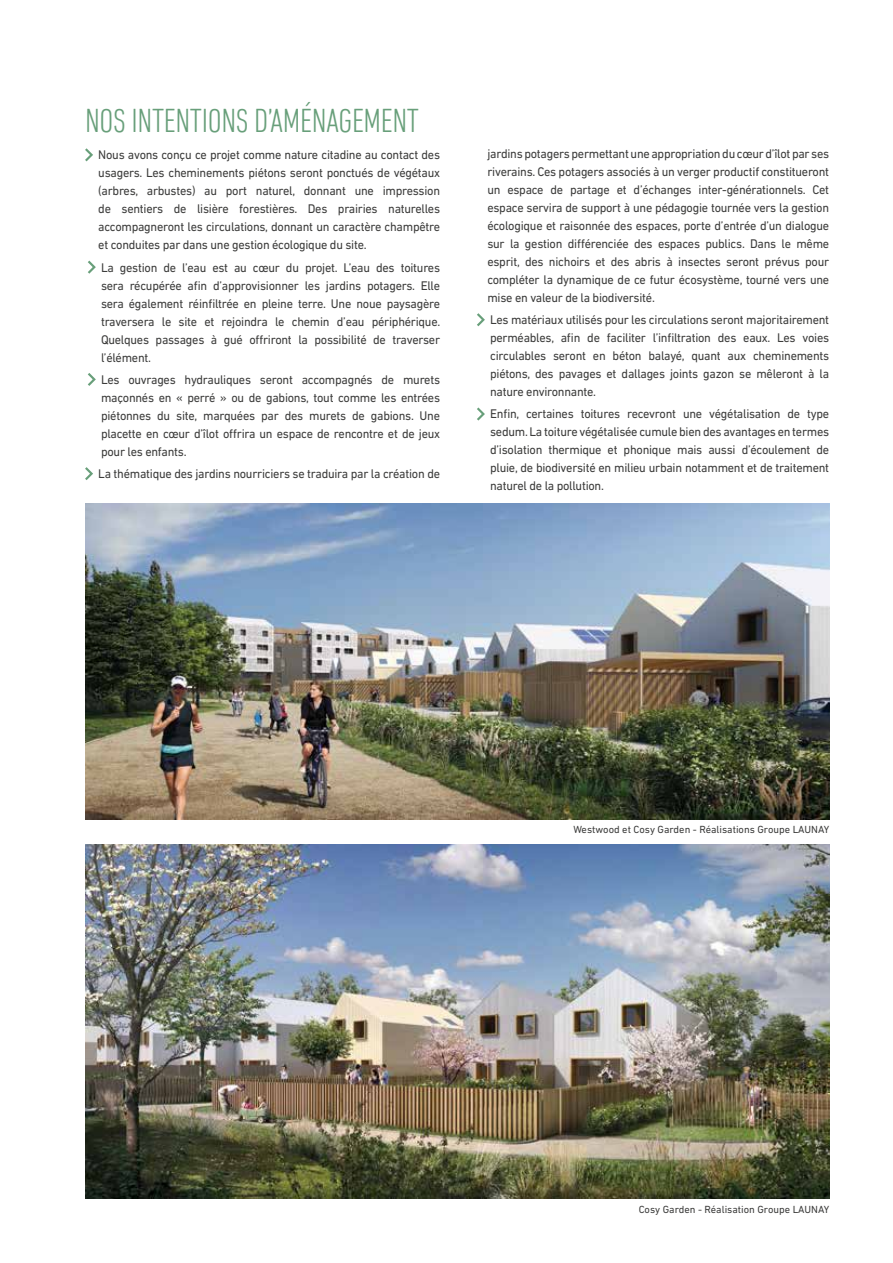
<style>
.page{position:relative;width:893px;height:1263px;background:#fff}
.page>*{position:absolute;margin:0;border:0;box-sizing:border-box;transform-origin:0 0}
.t1{font:300 condensed 33.75px "DIN Next LT Pro";letter-spacing:-.01em;color:#689f7a}
.t2{font:12.75px/18px "DIN Next LT Pro";letter-spacing:-.02em;color:#3c3c3b;text-align:justify}
.t3{font:10.5px "DIN Next LT Pro";color:#3c3c3b}
</style>
<div class="page">
<svg style="left:85px;top:148px;width:8px;height:14px"></svg>
<svg style="left:88px;top:260px;width:8px;height:14px"></svg>
<svg style="left:88px;top:373px;width:8px;height:13px"></svg>
<svg style="left:85px;top:467px;width:8px;height:13px"></svg>
<svg style="left:477px;top:313px;width:8px;height:14px"></svg>
<svg style="left:477px;top:407px;width:8px;height:14px"></svg>
<img style="left:85px;top:504px;width:744px;height:316px">
<img style="left:85px;top:844px;width:744px;height:355px">
<h1 class="t1" style="left:85px;top:101px;width:336px">NOS INTENTIONS D’AMÉNAGEMENT</h1>
<p class="t2" style="left:98px;top:146px;width:343px">Nous avons conçu ce projet comme nature citadine au contact des usagers. Les cheminements piétons seront ponctués de végétaux (arbres, arbustes) au port naturel, donnant une impression de sentiers de lisière forestières. Des prairies naturelles accompagneront les circulations, donnant un caractère champêtre et conduites par dans une gestion écologique du site.</p>
<p class="t2" style="left:101px;top:258px;width:341px">La gestion de l’eau est au cœur du projet. L’eau des toitures sera récupérée afin d’approvisionner les jardins potagers. Elle sera également réinfiltrée en pleine terre. Une noue paysagère traversera le site et rejoindra le chemin d’eau périphérique.<br>Quelques passages à gué offriront la possibilité de traverser l’élément.</p>
<p class="t2" style="left:101px;top:370px;width:341px">Les ouvrages hydrauliques seront accompagnés de murets maçonnés en « perré » ou de gabions, tout comme les entrées piétonnes du site, marquées par des murets de gabions. Une placette en cœur d’îlot offrira un espace de rencontre et de jeux pour les enfants.</p>
<p class="t2" style="left:98px;top:465px;width:343px">La thématique des jardins nourriciers se traduira par la création de</p>
<p class="t2" style="left:487px;top:144px;width:343px">jardins potagers permettant une appropriation du cœur d’îlot par ses riverains. Ces potagers associés à un verger productif constitueront un espace de partage et d’échanges inter-générationnels. Cet espace servira de support à une pédagogie tournée vers la gestion écologique et raisonnée des espaces, porte d’entrée d’un dialogue sur la gestion différenciée des espaces publics. Dans le même esprit, des nichoirs et des abris à insectes seront prévus pour compléter la dynamique de ce futur écosystème, tourné vers une mise en valeur de la biodiversité.</p>
<p class="t2" style="left:490px;top:311px;width:341px">Les matériaux utilisés pour les circulations seront majoritairement perméables, afin de faciliter l’infiltration des eaux. Les voies circulables seront en béton balayé, quant aux cheminements piétons, des pavages et dallages joints gazon se mêleront à la nature environnante.</p>
<p class="t2" style="left:490px;top:405px;width:341px">Enfin, certaines toitures recevront une végétalisation de type sedum. La toiture végétalisée cumule bien des avantages en termes d’isolation thermique et phonique mais aussi d’écoulement de pluie, de biodiversité en milieu urbain notamment et de traitement naturel de la pollution.</p>
<p class="t3" style="left:573px;top:824px;width:258px">Westwood et Cosy Garden - Réalisations Groupe LAUNAY</p>
<p class="t3" style="left:639px;top:1203px;width:192px">Cosy Garden - Réalisation Groupe LAUNAY</p>
</div>
